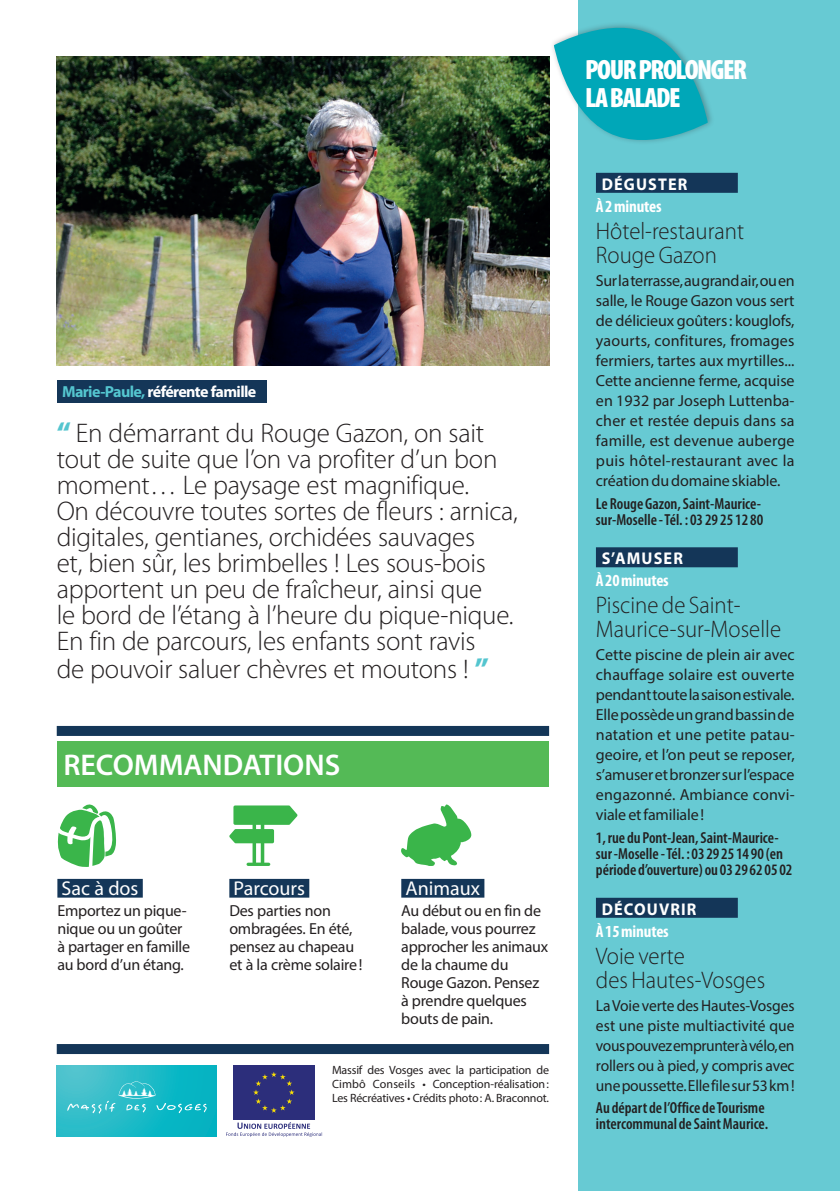
<style>
.page{position:relative;width:840px;height:1191px;background:#fff}
.page>*{position:absolute;margin:0;border:0;box-sizing:border-box;transform-origin:0 0}
.t1{font:600 30px "Myriad Pro";color:#fff}
.t2{font:900 condensed 28px/28px "Myriad Pro";letter-spacing:-.05em;color:#fff}
.t3{font:300 27px/26.2px "Myriad Pro";letter-spacing:-.01em;color:#231f20}
.t4{font:300 24px/24px "Myriad Pro";color:#231f20;scale:.95 1}
.t5{font:20px "Myriad Pro";color:#fff}
.t6{font:700 condensed 17px "Myriad Pro";letter-spacing:-.01em;color:#fff}
.t7{font:700 17px "Myriad Pro";letter-spacing:.07em;color:#fff;scale:.95 1}
.t8{font:16px/20px "Myriad Pro";letter-spacing:-.015em;color:#231f20;text-align:justify}
.t9{font:600 condensed 16px/16px "Myriad Pro";color:#231f20}
.t10{font:700 16px "Myriad Pro";letter-spacing:-.04em;color:#fff}
.t11{font:12px/14px "Myriad Pro";letter-spacing:-.015em;color:#231f20;text-align:justify}
.s1{color:#54c5cf}
.s2{font-weight:900;font-size:28.4px;color:#54c5cf}
</style>
<div class="page">
<div style="left:578px;top:0;width:261px;height:1191px;background:#67cad3"></div>
<img style="left:57px;top:57px;width:492px;height:309px">
<div style="left:595px;top:173px;width:142px;height:20px;background:#143658"></div>
<div style="left:595px;top:547px;width:142px;height:20px;background:#143658"></div>
<div style="left:595px;top:897px;width:142px;height:20px;background:#143658"></div>
<div style="left:57px;top:380px;width:209px;height:23px;background:#143658"></div>
<div style="left:549px;top:21px;width:165px;height:124px;background:#231f20;opacity:.35"></div>
<svg style="left:553px;top:21px;width:154px;height:124px"></svg>
<div style="left:57px;top:1044px;width:492px;height:10px;background:#143658"></div>
<div style="left:57px;top:726px;width:492px;height:10px;background:#143658"></div>
<div style="left:57px;top:741px;width:492px;height:45px;background:#54ba56"></div>
<div style="left:57px;top:879px;width:86px;height:18px;background:#143658"></div>
<div style="left:229px;top:879px;width:80px;height:18px;background:#143658"></div>
<div style="left:401px;top:879px;width:83px;height:18px;background:#143658"></div>
<svg style="left:229px;top:805px;width:68px;height:61px"></svg>
<svg style="left:57px;top:804px;width:59px;height:63px"></svg>
<svg style="left:401px;top:804px;width:70px;height:62px"></svg>
<svg style="left:56px;top:1065px;width:160px;height:71px;background:#20bac7"></svg>
<svg style="left:67px;top:1081px;width:141px;height:32px;background:#35c0cc"></svg>
<div style="left:233px;top:1065px;width:81px;height:54px;background:#2c2e7b"></div>
<svg style="left:253px;top:1072px;width:41px;height:40px"></svg>
<svg style="left:226px;top:1122px;width:96px;height:14px"></svg>
<p class="t10" style="left:62px;top:383px;width:195px"><span class="s1">Marie-Paule,</span> référente famille</p>
<p class="t3" style="left:57px;top:420px;width:462px"><span class="s2">“</span> En démarrant du Rouge Gazon, on sait tout de suite que l’on va profiter d’un bon moment… Le paysage est magnifique.<br>On découvre toutes sortes de fleurs : arnica, digitales, gentianes, orchidées sauvages<br>et, bien sûr, les brimbelles ! Les sous-bois apportent un peu de fraîcheur, ainsi que<br>le bord de l’étang à l’heure du pique-nique.<br>En fin de parcours, les enfants sont ravis<br>de pouvoir saluer chèvres et moutons ! <span class="s2">”</span></p>
<h1 class="t1" style="left:63px;top:748px;width:278px">RECOMMANDATIONS</h1>
<p class="t5" style="left:62px;top:876px;width:78px">Sac à dos</p>
<p class="t8" style="left:57px;top:901px;width:134px;line-height:18px;text-align:left">Emportez un pique&shy;nique ou un goûter à partager en famille au bord d’un étang.</p>
<p class="t5" style="left:233px;top:876px;width:73px">Parcours</p>
<p class="t8" style="left:229px;top:901px;width:134px;line-height:18px;text-align:left">Des parties non ombragées. En été, pensez au chapeau et à la crème solaire!</p>
<p class="t5" style="left:405px;top:876px;width:76px">Animaux</p>
<p class="t8" style="left:401px;top:901px;width:148px;line-height:18px;text-align:left">Au début ou en fin de balade, vous pourrez approcher les animaux de la chaume du<br>Rouge Gazon. Pensez à prendre quelques bouts de pain.</p>
<p class="t11" style="left:332px;top:1063px;width:218px">Massif des Vosges avec la participation de Cimbô Conseils • Conception-réalisation:<br>Les Récréatives • Crédits photo: A. Braconnot.</p>
<h2 class="t2" style="left:585px;top:56px;width:163px">POUR PROLONGER<br>LA BALADE</h2>
<p class="t7" style="left:601px;top:175px;width:92px">DÉGUSTER</p>
<p class="t6" style="left:595px;top:197px;width:67px">À 2 minutes</p>
<h3 class="t4" style="left:595px;top:219px;width:157px">Hôtel-restaurant<br>Rouge Gazon</h3>
<p class="t8" style="left:595px;top:270px;width:200px">Sur la terrasse, au grand air, ou en salle, le Rouge Gazon vous sert de délicieux goûters: kouglofs, yaourts, confitures, fromages fermiers, tartes aux myrtilles...<br>Cette ancienne ferme, acquise en 1932 par Joseph Luttenba&shy;cher et restée depuis dans sa famille, est devenue auberge puis hôtel-restaurant avec la création du domaine skiable.</p>
<p class="t9" style="left:595px;top:495px;width:169px">Le Rouge Gazon, Saint-Maurice&shy;sur-Moselle - Tél. : 03 29 25 12 80</p>
<p class="t7" style="left:601px;top:549px;width:87px">S’AMUSER</p>
<p class="t6" style="left:595px;top:571px;width:74px">À 20 minutes</p>
<h3 class="t4" style="left:595px;top:594px;width:196px">Piscine de Saint-<br>Maurice-sur-Moselle</h3>
<p class="t8" style="left:595px;top:644px;width:200px">Cette piscine de plein air avec chauffage solaire est ouverte pendant toute la saison estivale.<br>Elle possède un grand bassin de natation et une petite patau&shy;geoire, et l’on peut se reposer, s’amuser et bronzer sur l’espace engazonné. Ambiance convi&shy;viale et familiale!</p>
<p class="t9" style="left:595px;top:830px;width:198px">1, rue du Pont-Jean, Saint-Maurice&shy;sur -Moselle - Tél. : 03 29 25 14 90 (en période d’ouverture) ou 03 29 62 05 02</p>
<p class="t7" style="left:601px;top:899px;width:101px">DÉCOUVRIR</p>
<p class="t6" style="left:595px;top:922px;width:74px">À15minutes</p>
<h3 class="t4" style="left:595px;top:944px;width:179px">Voie verte<br>des Hautes-Vosges</h3>
<p class="t8" style="left:595px;top:995px;width:200px">La Voie verte des Hautes-Vosges est une piste multiactivité que vous pouvez emprunter à vélo, en rollers ou à pied, y compris avec une poussette. Elle file sur 53km!</p>
<p class="t9" style="left:595px;top:1100px;width:174px">Au départ de l’Office de Tourisme intercommunal de Saint Maurice.</p>
</div>
